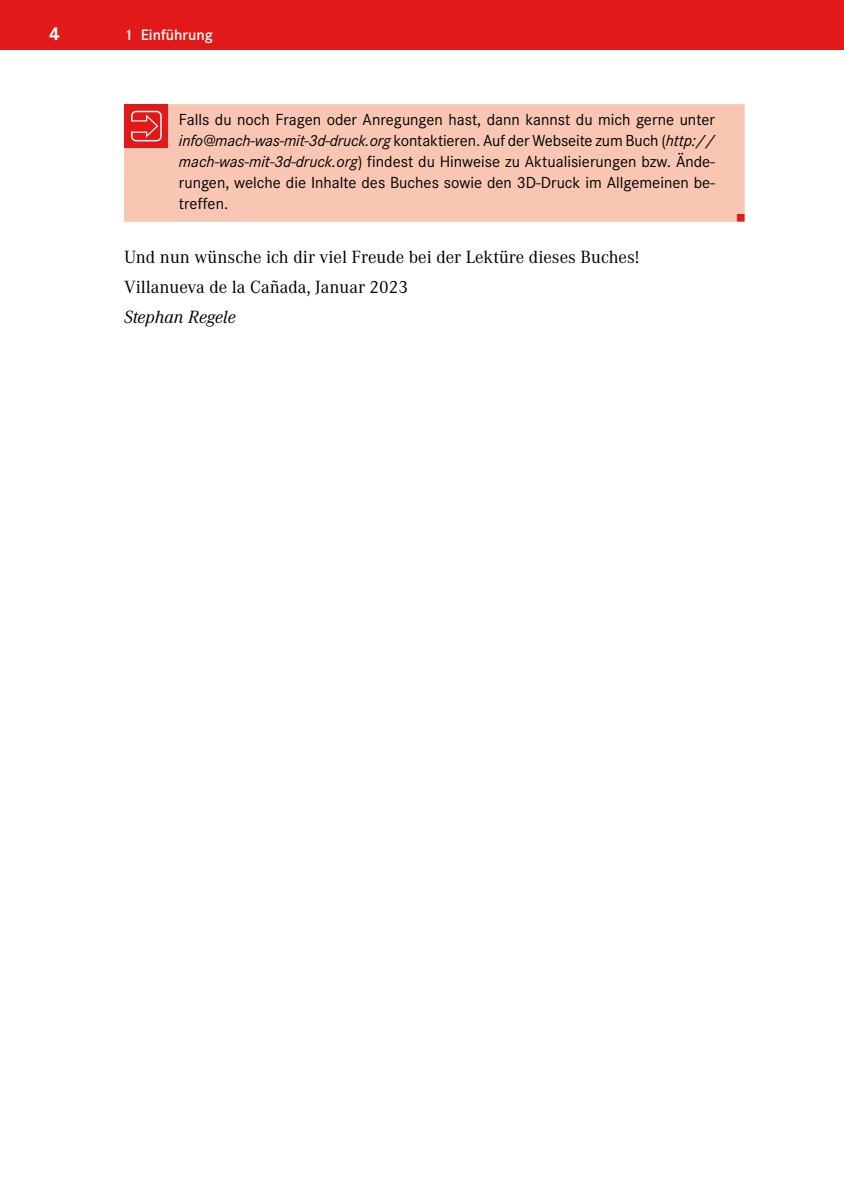
<style>
.page{position:relative;width:844px;height:1191px;background:#fff}
.page>*{position:absolute;margin:0;border:0;box-sizing:border-box;transform-origin:0 0}
.t1{font:700 19.25px "Corporate S Pro";color:#fff}
.t2{font:18.38px/29.8px "Corporate A Pro";color:#000}
.t3{font:italic 18.38px "Corporate A Pro";color:#000}
.t4{font:16.62px/21px "Corporate S Pro";color:#000;text-align:justify}
.t5{font:600 15.75px "Corporate S Pro";color:#fff}
.s1{font-style:italic}
</style>
<div class="page">
<div style="left:0;top:0;width:843px;height:50px;background:#e11918"></div>
<hr style="left:843px;top:0;width:1px;height:50px;background:#e11918">
<div style="left:124px;top:104px;width:620px;height:118px;background:#f8c6b3"></div>
<div style="left:124px;top:104px;width:44px;height:44px;background:#e11918"></div>
<svg style="left:131px;top:111px;width:31px;height:30px"></svg>
<svg style="left:737px;top:214px;width:7px;height:8px"></svg>
<p class="t1" style="left:50px;top:18px;width:12px">4</p>
<p class="t5" style="left:124px;top:23px;width:90px">1 Einführung</p>
<p class="t4" style="left:179px;top:108px;width:537px">Falls du noch Fragen oder Anregungen hast, dann kannst du mich gerne unter <span class="s1">info@mach-was-mit-3d-druck.org</span> kontaktieren. Auf der Webseite zum Buch (<span class="s1">http:// mach-was-mit-3d-druck.org</span>) findest du Hinweise zu Aktualisierungen bzw. Ände&shy;rungen, welche die Inhalte des Buches sowie den 3D-Druck im Allgemeinen be&shy;treffen.</p>
<p class="t2" style="left:124px;top:241px;width:516px">Und nun wünsche ich dir viel Freude bei der Lektüre dieses Buches!<br>Villanueva de la Cañada, Januar 2023</p>
<p class="t3" style="left:124px;top:304px;width:113px">Stephan Regele</p>
</div>
